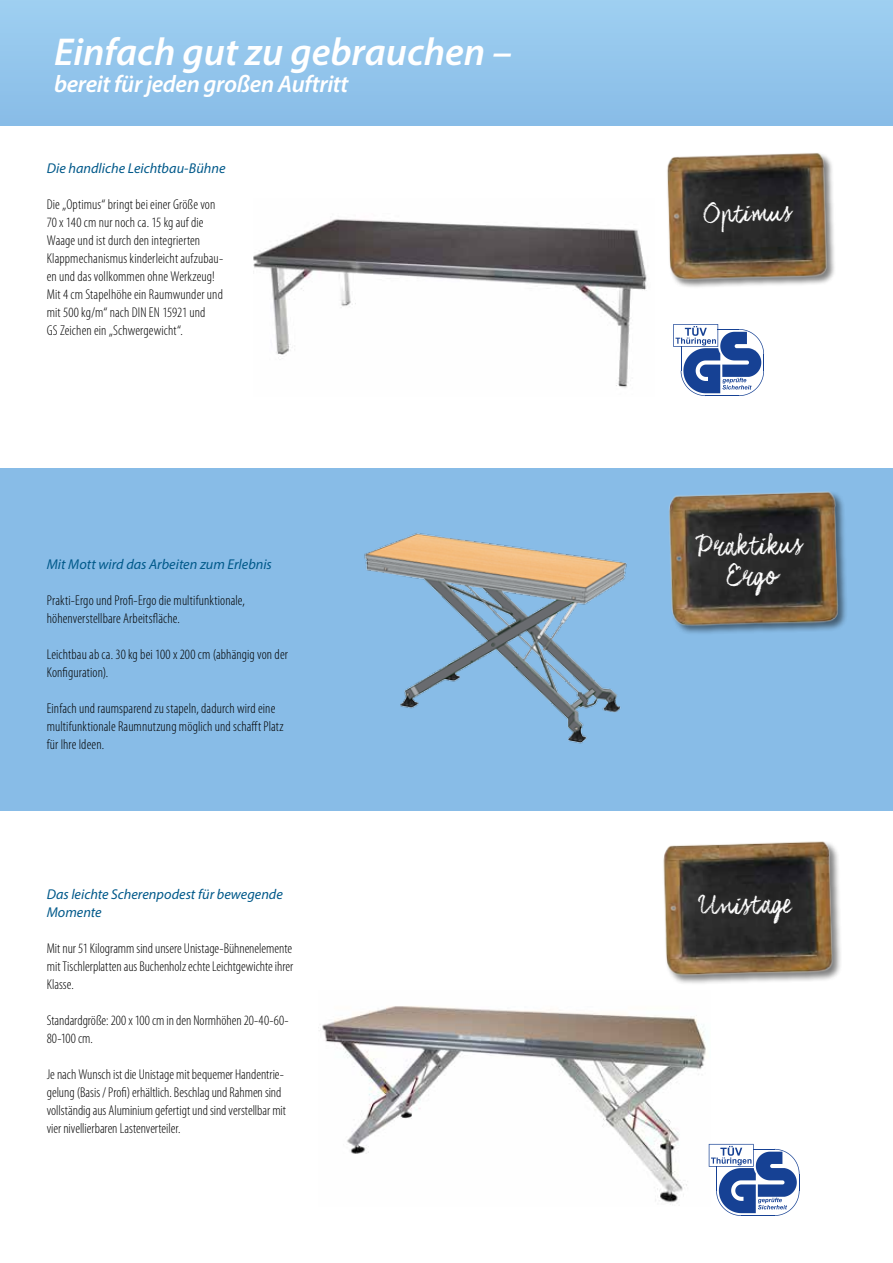
<style>
.page{position:relative;width:893px;height:1263px;background:#fff}
.page>*{position:absolute;margin:0;border:0;box-sizing:border-box;transform-origin:0 0}
.t1{font:italic 600 39px "Myriad Pro";color:#fff}
.t2{font:25.5px/30.6px "Coalhand Luke";color:#fff;text-align:center}
.t3{font:25.2px "Coalhand Luke";color:#fff}
.t4{font:24.3px "Coalhand Luke";color:#fff}
.t5{font:italic 600 24px "Myriad Pro";letter-spacing:-.015em;color:#fff}
.t6{font:300 condensed 14.25px/18px "Myriad Pro";letter-spacing:.005em;color:#000}
.t7{font:italic 14.25px/18px "Myriad Pro";color:#00598a}
</style>
<div class="page">
<div style="left:0;top:0;width:893px;height:126px;background:#93c5ec"></div>
<div style="left:0;top:468px;width:893px;height:342px;background:#88bce7"></div>
<img style="left:254px;top:219px;width:393px;height:169px">
<img style="left:364px;top:533px;width:263px;height:211px">
<img style="left:319px;top:1006px;width:391px;height:197px">
<svg style="left:709px;top:1144px;width:91px;height:72px"></svg>
<svg style="left:673px;top:324px;width:91px;height:72px"></svg>
<img style="left:667px;top:153px;width:168px;height:134px">
<img style="left:663px;top:841px;width:178px;height:143px">
<img style="left:669px;top:491px;width:177px;height:142px">
<h1 class="t1" style="left:54px;top:27px;width:459px">Einfach gut zu gebrauchen –</h1>
<h3 class="t5" style="left:54px;top:69px;width:296px">bereit für jeden großen Auftritt</h3>
<p class="t7" style="left:47px;top:159px;width:180px">Die handliche Leichtbau-Bühne</p>
<p class="t6" style="left:47px;top:195px;width:178px">Die „Optimus“ bringt bei einer Größe von 70 x 140 cm nur noch ca. 15 kg auf die Waage und ist durch den integrierten Klappmechanismus kinderleicht aufzubau&shy;en und das vollkommen ohne Werkzeug!<br>Mit 4 cm Stapelhöhe ein Raumwunder und mit 500 kg/m“ nach DIN EN 15921 und<br>GS Zeichen ein „Schwergewicht“.</p>
<p class="t7" style="left:47px;top:555px;width:227px">Mit Mott wird das Arbeiten zum Erlebnis</p>
<p class="t6" style="left:47px;top:591px;width:200px">Prakti-Ergo und Profi-Ergo die multifunktionale, höhenverstellbare Arbeitsfläche.</p>
<p class="t6" style="left:47px;top:645px;width:243px">Leichtbau ab ca. 30 kg bei 100 x 200 cm (abhängig von der<br>Konfiguration).</p>
<p class="t6" style="left:47px;top:699px;width:238px">Einfach und raumsparend zu stapeln, dadurch wird eine multifunktionale Raumnutzung möglich und schafft Platz für Ihre Ideen.</p>
<p class="t7" style="left:47px;top:885px;width:238px">Das leichte Scherenpodest für bewegende<br>Momente</p>
<p class="t6" style="left:47px;top:940px;width:248px;text-align:justify">Mit nur 51 Kilogramm sind unsere Unistage-Bühnenelemente mit Tischlerplatten aus Buchenholz echte Leichtgewichte ihrer Klasse.</p>
<p class="t6" style="left:47px;top:1012px;width:243px">Standardgröße: 200 x 100 cm in den Normhöhen 20-40-60-<br>80-100 cm.</p>
<p class="t6" style="left:47px;top:1066px;width:241px">Je nach Wunsch ist die Unistage mit bequemer Handentrie&shy;gelung (Basis / Profi) erhältlich. Beschlag und Rahmen sind vollständig aus Aluminium gefertigt und sind verstellbar mit vier nivellierbaren Lastenverteiler.</p>
<h3 class="t4" style="left:702px;top:200px;width:90px;rotate:-2deg">Optimus</h3>
<h2 class="t2" style="left:697px;top:531px;width:106px;rotate:-1deg">Praktikus<br>Ergo</h2>
<h3 class="t3" style="left:699px;top:890px;width:94px;rotate:-1deg">Unistage</h3>
</div>
